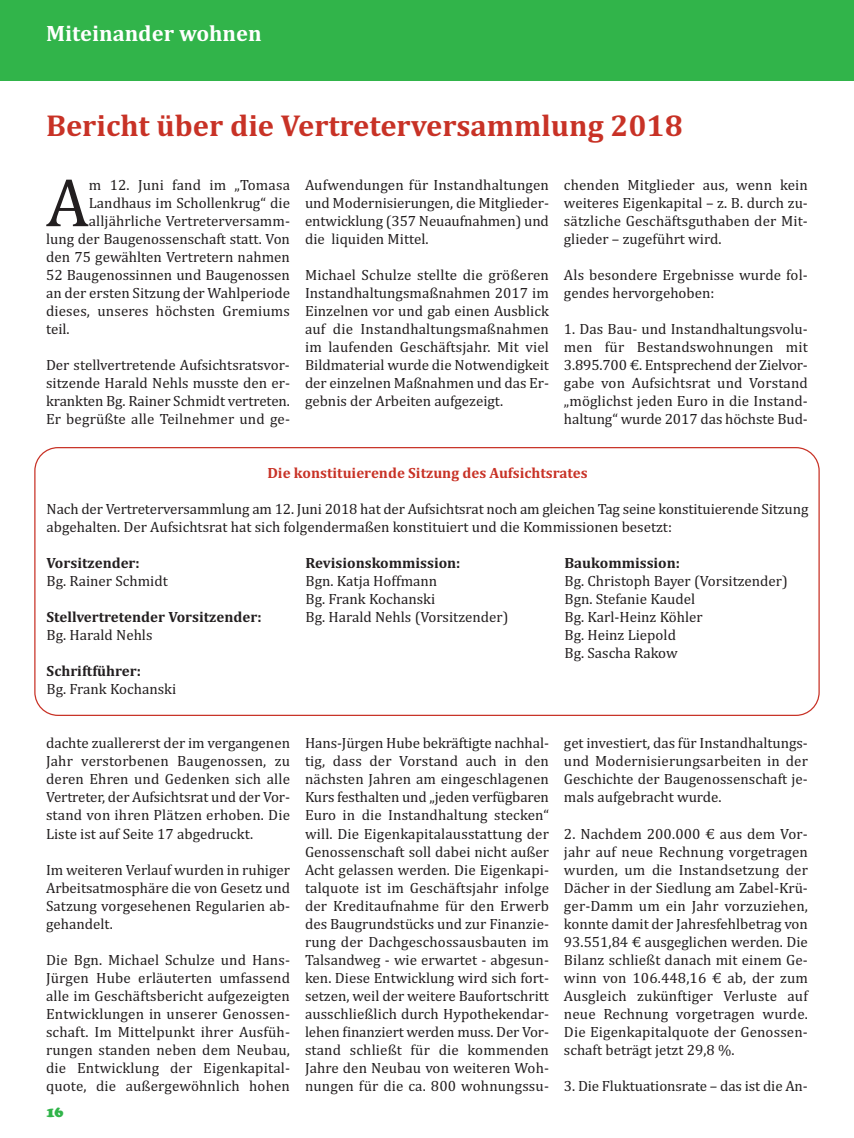
<style>
.page{position:relative;width:854px;height:1138px;background:#fff}
.page>*{position:absolute;margin:0;border:0;box-sizing:border-box;transform-origin:0 0}
.t1{font:69px "Cambria";color:#231f20}
.t2{font:700 30.62px "Cambria";color:#c83226}
.t3{font:700 22.5px "Cambria";color:#fff}
.t4{font:15px/18px "Cambria";color:#231f20;text-align:justify}
.t5{font:700 15px "Cambria";color:#231f20}
.t6{font:700 15px "Cambria";color:#c83226}
.t7{font:900 15px "Cooper";color:#31b44a}
</style>
<div class="page">
<svg style="left:34px;top:447px;width:786px;height:269px"></svg>
<div style="left:0;top:0;width:854px;height:81px;background:#31b44a"></div>
<h3 class="t3" style="left:46px;top:20px;width:217px">Miteinander wohnen</h3>
<h2 class="t2" style="left:46px;top:108px;width:638px">Bericht über die Vertreterversammlung 2018</h2>
<h1 class="t1" style="left:46px;top:162px;width:44px">A</h1>
<p class="t4" style="left:89px;top:176px;width:203px">m 12. Juni fand im „Tomasa</p>
<p class="t4" style="left:89px;top:194px;width:203px">Landhaus im Schollenkrug“ die</p>
<p class="t4" style="left:89px;top:212px;width:203px">alljährliche Vertreterversamm-</p>
<p class="t4" style="left:46px;top:230px;width:245px">lung der Baugenossenschaft statt. Von</p>
<p class="t4" style="left:46px;top:248px;width:245px">den 75 gewählten Vertretern nahmen</p>
<p class="t4" style="left:46px;top:266px;width:245px">52 Baugenossinnen und Baugenossen</p>
<p class="t4" style="left:46px;top:284px;width:245px">an der ersten Sitzung der Wahlperiode</p>
<p class="t4" style="left:46px;top:302px;width:245px">dieses, unseres höchsten Gremiums</p>
<p class="t4" style="left:46px;top:320px;width:25px">teil.</p>
<p class="t4" style="left:46px;top:356px;width:245px">Der stellvertretende Aufsichtsratsvor&shy;sitzende Harald Nehls musste den er&shy;krankten Bg. Rainer Schmidt vertreten.<br>Er begrüßte alle Teilnehmer und ge-</p>
<p class="t4" style="left:305px;top:176px;width:245px">Aufwendungen für Instandhaltungen und Modernisierungen, die Mitglieder&shy;entwicklung (357 Neuaufnahmen) und die liquiden Mittel.</p>
<p class="t4" style="left:305px;top:266px;width:245px">Michael Schulze stellte die größeren Instandhaltungsmaßnahmen 2017 im Einzelnen vor und gab einen Ausblick auf die Instandhaltungsmaßnahmen im laufenden Geschäftsjahr. Mit viel Bildmaterial wurde die Notwendigkeit der einzelnen Maßnahmen und das Er&shy;gebnis der Arbeiten aufgezeigt.</p>
<p class="t4" style="left:564px;top:176px;width:245px">chenden Mitglieder aus, wenn kein weiteres Eigenkapital – z. B. durch zu&shy;sätzliche Geschäftsguthaben der Mit&shy;glieder – zugeführt wird.</p>
<p class="t4" style="left:564px;top:266px;width:245px">Als besondere Ergebnisse wurde fol&shy;gendes hervorgehoben:</p>
<p class="t4" style="left:564px;top:320px;width:245px">1. Das Bau- und Instandhaltungsvolu&shy;men für Bestandswohnungen mit 3.895.700 €. Entsprechend der Zielvor&shy;gabe von Aufsichtsrat und Vorstand „möglichst jeden Euro in die Instand&shy;haltung“ wurde 2017 das höchste Bud-</p>
<p class="t6" style="left:267px;top:464px;width:322px">Die konstituierende Sitzung des Aufsichtsrates</p>
<p class="t4" style="left:47px;top:500px;width:763px">Nach der Vertreterversammlung am 12. Juni 2018 hat der Aufsichtsrat noch am gleichen Tag seine konstituierende Sitzung abgehalten. Der Aufsichtsrat hat sich folgendermaßen konstituiert und die Kommissionen besetzt:</p>
<p class="t5" style="left:47px;top:554px;width:95px">Vorsitzender:</p>
<p class="t4" style="left:47px;top:572px;width:123px">Bg. Rainer Schmidt</p>
<p class="t5" style="left:47px;top:608px;width:216px">Stellvertretender Vorsitzender:</p>
<p class="t4" style="left:47px;top:626px;width:107px">Bg. Harald Nehls</p>
<p class="t5" style="left:47px;top:662px;width:96px">Schriftführer:</p>
<p class="t4" style="left:47px;top:680px;width:131px">Bg. Frank Kochanski</p>
<p class="t5" style="left:306px;top:554px;width:156px">Revisionskommission:</p>
<p class="t4" style="left:306px;top:572px;width:204px;text-align:left">Bgn. Katja Hoffmann<br>Bg. Frank Kochanski<br>Bg. Harald Nehls (Vorsitzender)</p>
<p class="t5" style="left:564px;top:554px;width:117px">Baukommission:</p>
<p class="t4" style="left:564px;top:572px;width:225px;text-align:left">Bg. Christoph Bayer (Vorsitzender)<br>Bgn. Stefanie Kaudel<br>Bg. Karl-Heinz Köhler<br>Bg. Heinz Liepold<br>Bg. Sascha Rakow</p>
<p class="t4" style="left:46px;top:734px;width:245px">dachte zuallererst der im vergangenen Jahr verstorbenen Baugenossen, zu deren Ehren und Gedenken sich alle Vertreter, der Aufsichtsrat und der Vor&shy;stand von ihren Plätzen erhoben. Die Liste ist auf Seite 17 abgedruckt.</p>
<p class="t4" style="left:46px;top:860px;width:245px">Im weiteren Verlauf wurden in ruhiger Arbeitsatmosphäre die von Gesetz und Satzung vorgesehenen Regularien ab&shy;gehandelt.</p>
<p class="t4" style="left:46px;top:950px;width:245px">Die Bgn. Michael Schulze und Hans-Jürgen Hube erläuterten umfassend alle im Geschäftsbericht aufgezeigten Entwicklungen in unserer Genossen&shy;schaft. Im Mittelpunkt ihrer Ausfüh&shy;rungen standen neben dem Neubau, die Entwicklung der Eigenkapital&shy;quote, die außergewöhnlich hohen</p>
<p class="t7" style="left:46px;top:1103px;width:19px">16</p>
<p class="t4" style="left:305px;top:734px;width:245px">Hans-Jürgen Hube bekräftigte nachhal&shy;tig, dass der Vorstand auch in den nächsten Jahren am eingeschlagenen Kurs festhalten und „jeden verfügbaren Euro in die Instandhaltung stecken“ will. Die Eigenkapitalausstattung der Genossenschaft soll dabei nicht außer Acht gelassen werden. Die Eigenkapi&shy;talquote ist im Geschäftsjahr infolge der Kreditaufnahme für den Erwerb des Baugrundstücks und zur Finanzie&shy;rung der Dachgeschossausbauten im Talsandweg - wie erwartet - abgesun&shy;ken. Diese Entwicklung wird sich fort&shy;setzen, weil der weitere Baufortschritt ausschließlich durch Hypothekendar&shy;lehen finanziert werden muss. Der Vor&shy;stand schließt für die kommenden Jahre den Neubau von weiteren Woh&shy;nungen für die ca. 800 wohnungssu-</p>
<p class="t4" style="left:564px;top:734px;width:245px">get investiert, das für Instandhaltungs&shy;und Modernisierungsarbeiten in der Geschichte der Baugenossenschaft je&shy;mals aufgebracht wurde.</p>
<p class="t4" style="left:564px;top:824px;width:245px">2. Nachdem 200.000 € aus dem Vor&shy;jahr auf neue Rechnung vorgetragen wurden, um die Instandsetzung der Dächer in der Siedlung am Zabel-Krü&shy;ger-Damm um ein Jahr vorzuziehen, konnte damit der Jahresfehlbetrag von 93.551,84 € ausgeglichen werden. Die Bilanz schließt danach mit einem Ge&shy;winn von 106.448,16 € ab, der zum Ausgleich zukünftiger Verluste auf neue Rechnung vorgetragen wurde.<br>Die Eigenkapitalquote der Genossen&shy;schaft beträgt jetzt 29,8 %.</p>
<p class="t4" style="left:564px;top:1076px;width:245px">3. Die Fluktuationsrate – das ist die An-</p>
</div>
